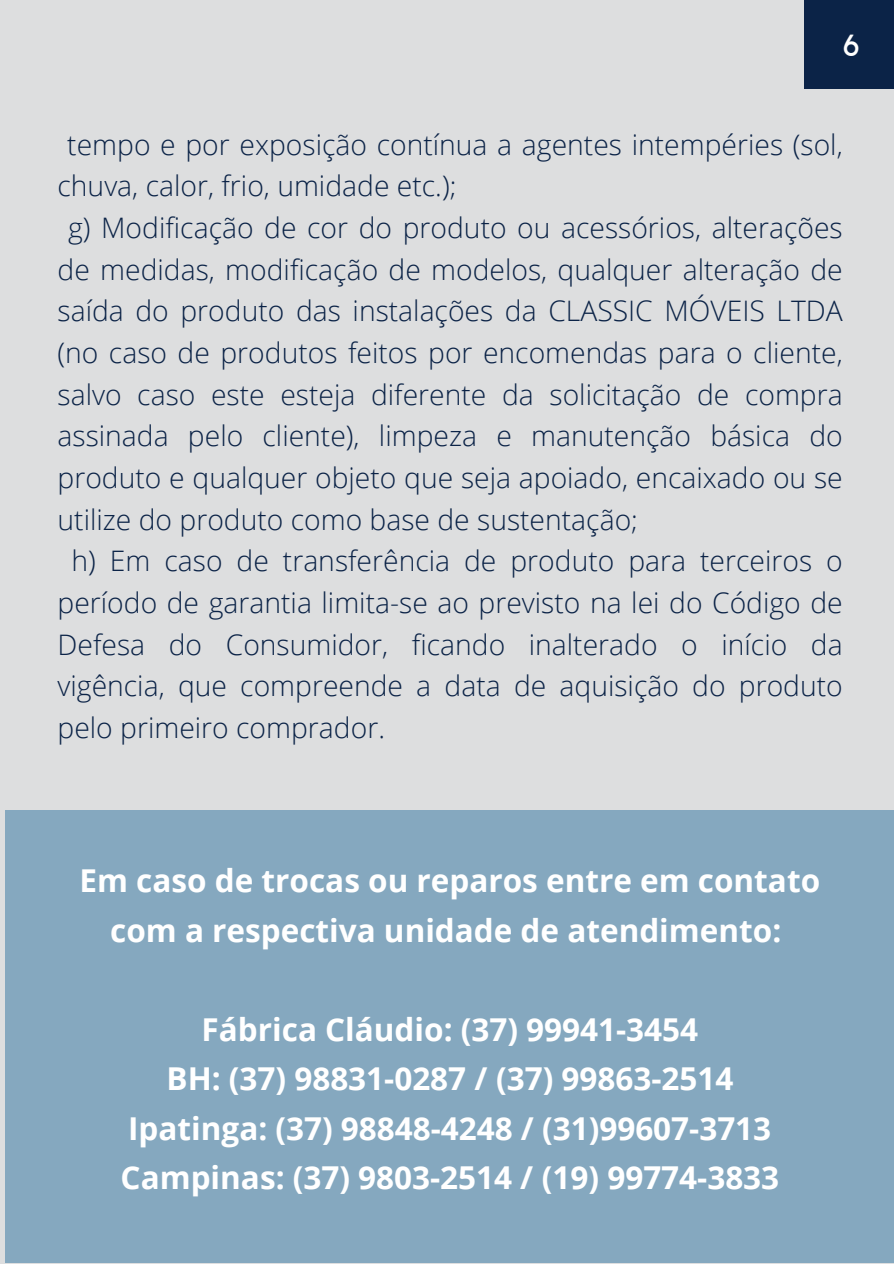
<style>
.page{position:relative;width:894px;height:1264px;background:#fff}
.page>*{position:absolute;margin:0;border:0;box-sizing:border-box;transform-origin:0 0}
.t1{font:700 31.5px/49.5px "Open Sans";color:#fff;text-align:center}
.t2{font:30px "Lexend Deca";color:#fff}
.t3{font:300 28.2px/41.7px "Open Sans";color:#0b2347;text-align:justify}
</style>
<div class="page">
<div style="left:0;top:0;width:893px;height:1263px;background:#dddedf"></div>
<div style="left:804px;top:0;width:89px;height:89px;background:#0b2347"></div>
<div style="left:6px;top:810px;width:887px;height:452px;background:#85a8bf"></div>
<p class="t2" style="left:842px;top:26px;width:18px">6</p>
<p class="t3" style="left:58px;top:123px;width:786px;text-indent:10px">tempo e por exposição contínua a agentes intempéries (sol, chuva, calor, frio, umidade etc.);</p>
<p class="t3" style="left:58px;top:206px;width:786px;text-indent:11px">g) Modificação de cor do produto ou acessórios, alterações de medidas, modificação de modelos, qualquer alteração de saída do produto das instalações da CLASSIC MÓVEIS LTDA (no caso de produtos feitos por encomendas para o cliente, salvo caso este esteja diferente da solicitação de compra assinada pelo cliente), limpeza e manutenção básica do produto e qualquer objeto que seja apoiado, encaixado ou se utilize do produto como base de sustentação;</p>
<p class="t3" style="left:58px;top:539px;width:786px;text-indent:14px">h) Em caso de transferência de produto para terceiros o período de garantia limita-se ao previsto na lei do Código de Defesa do Consumidor, ficando inalterado o início da vigência, que compreende a data de aquisição do produto pelo primeiro comprador.</p>
<h1 class="t1" style="left:79px;top:855px;width:742px">Em caso de trocas ou reparos entre em contato com a respectiva unidade de atendimento:</h1>
<h1 class="t1" style="left:121px;top:1003px;width:660px">Fábrica Cláudio: (37) 99941-3454<br>BH: (37) 98831-0287 / (37) 99863-2514<br>Ipatinga: (37) 98848-4248 / (31)99607-3713<br>Campinas: (37) 9803-2514 / (19) 99774-3833</h1>
</div>
